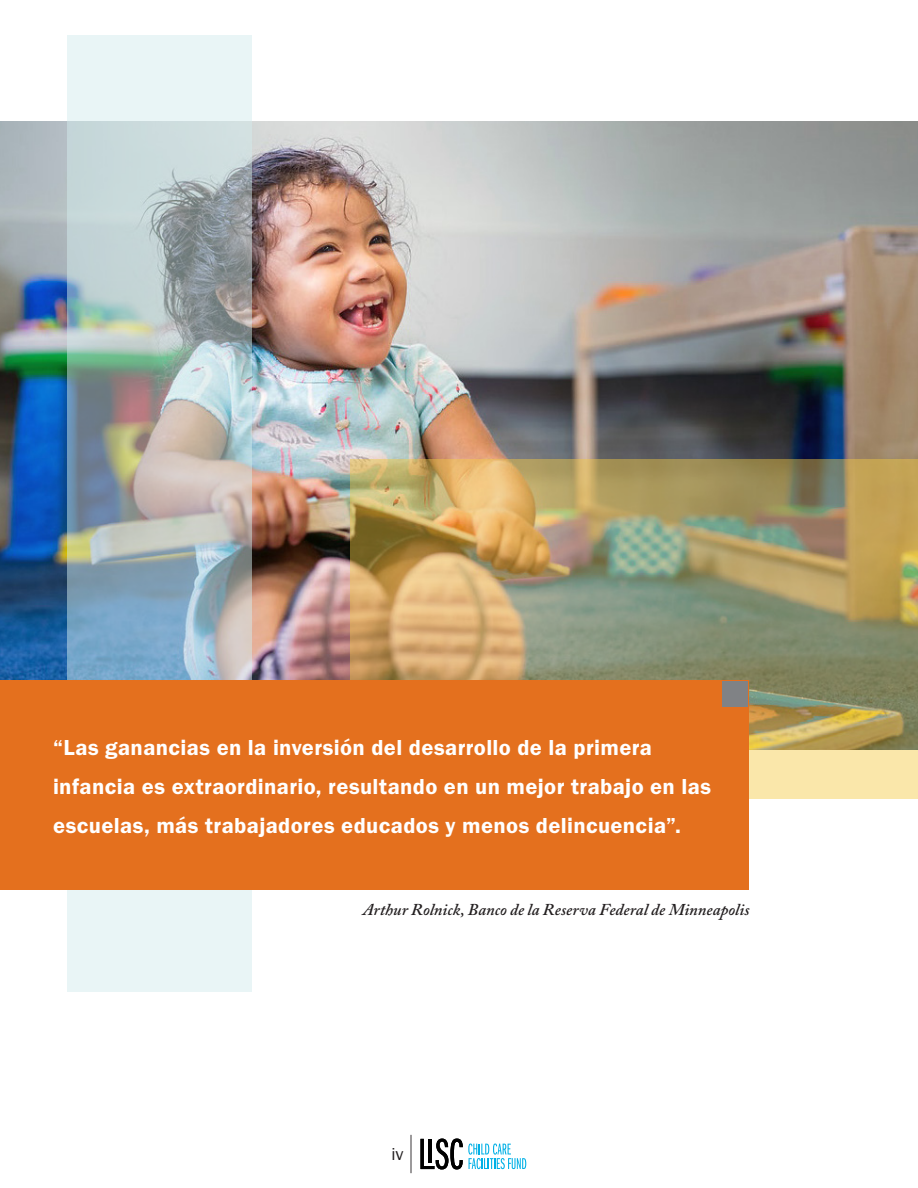
<style>
.page{position:relative;width:918px;height:1188px;background:#fff}
.page>*{position:absolute;margin:0;border:0;box-sizing:border-box;transform-origin:0 0}
.intro_text{font:22.5px/39px "Franklin Gothic URW Dem";letter-spacing:.015em;color:#fff}
.t1{font:18px "Franklin Gothic URW Boo";color:#231f20}
.intro_text-2{font:italic 600 16.5px "Adobe Caslon Pro";color:#231f20}
</style>
<div class="page">
<svg style="left:420px;top:1139px;width:106px;height:30px"></svg>
<hr style="left:411px;top:1135px;width:1px;height:38px;background:#231f20">
<img style="left:0;top:122px;width:918px;height:559px">
<img style="left:68px;top:35px;width:184px;height:956px">
<img style="left:350px;top:459px;width:568px;height:339px">
<div style="left:0;top:681px;width:748px;height:209px;background:#e4701e"></div>
<div style="left:723px;top:681px;width:25px;height:25px;background:#808285"></div>
<p class="intro_text" style="left:53px;top:727px;width:660px">“Las ganancias en la inversión del desarrollo de la primera infancia es extraordinario, resultando en un mejor trabajo en las escuelas, más trabajadores educados y menos delincuencia”.</p>
<p class="intro_text-2" style="left:363px;top:900px;width:388px">Arthur Rolnick, Banco de la Reserva Federal de Minneapolis</p>
<p class="t1" style="left:391px;top:1143px;width:14px">iv</p>
</div>
